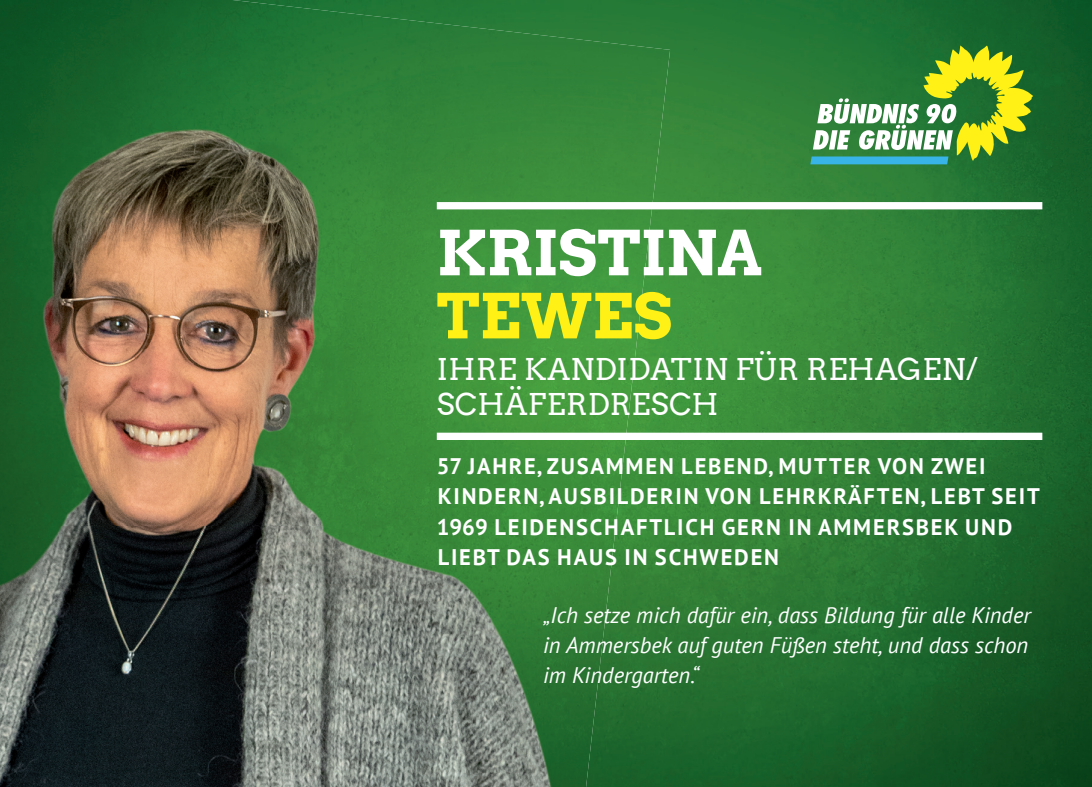
<style>
.page{position:relative;width:1092px;height:787px;background:#fff}
.page>*{position:absolute;margin:0;border:0;box-sizing:border-box;transform-origin:0 0}
.t1{font:61.5px "Arvo Gruen";color:#fff}
.t2{font:61.5px "Arvo Gruen";color:#fff116}
.t3{font:30px/35px "Arvo";letter-spacing:.015em;color:#fff}
.t4{font:700 22.5px/30px "PT Sans";letter-spacing:.08em;color:#fff}
.t5{font:italic 22.5px/30px "PT Sans";color:#fff;text-align:justify}
</style>
<div class="page">
<img style="left:335px;top:0;width:756px;height:787px">
<svg style="left:810px;top:45px;width:222px;height:119px;background:#69a050"></svg>
<img style="left:0;top:525px;width:616px;height:262px">
<img style="left:0;top:263px;width:646px;height:262px">
<img style="left:0;top:0;width:335px;height:263px">
<img style="left:334px;top:12px;width:336px;height:251px">
<div style="left:437px;top:432px;width:605px;height:8px;background:#fff"></div>
<div style="left:437px;top:202px;width:605px;height:7px;background:#fff"></div>
<h1 class="t1" style="left:437px;top:210px;width:326px">KRISTINA</h1>
<h1 class="t2" style="left:437px;top:273px;width:237px">TEWES</h1>
<h2 class="t3" style="left:437px;top:351px;width:543px">IHRE KANDIDATIN FÜR REHAGEN/<br>SCHÄFERDRESCH</h2>
<p class="t4" style="left:437px;top:451px;width:604px">57 JAHRE, ZUSAMMEN LEBEND, MUTTER VON ZWEI KINDERN, AUSBILDERIN VON LEHRKRÄFTEN, LEBT SEIT 1969 LEIDENSCHAFTLICH GERN IN AMMERSBEK UND LIEBT DAS HAUS IN SCHWEDEN</p>
<p class="t5" style="left:543px;top:599px;width:489px">„Ich setze mich dafür ein, dass Bildung für alle Kinder in Ammersbek auf guten Füßen steht, und dass schon im Kindergarten.“</p>
</div>
